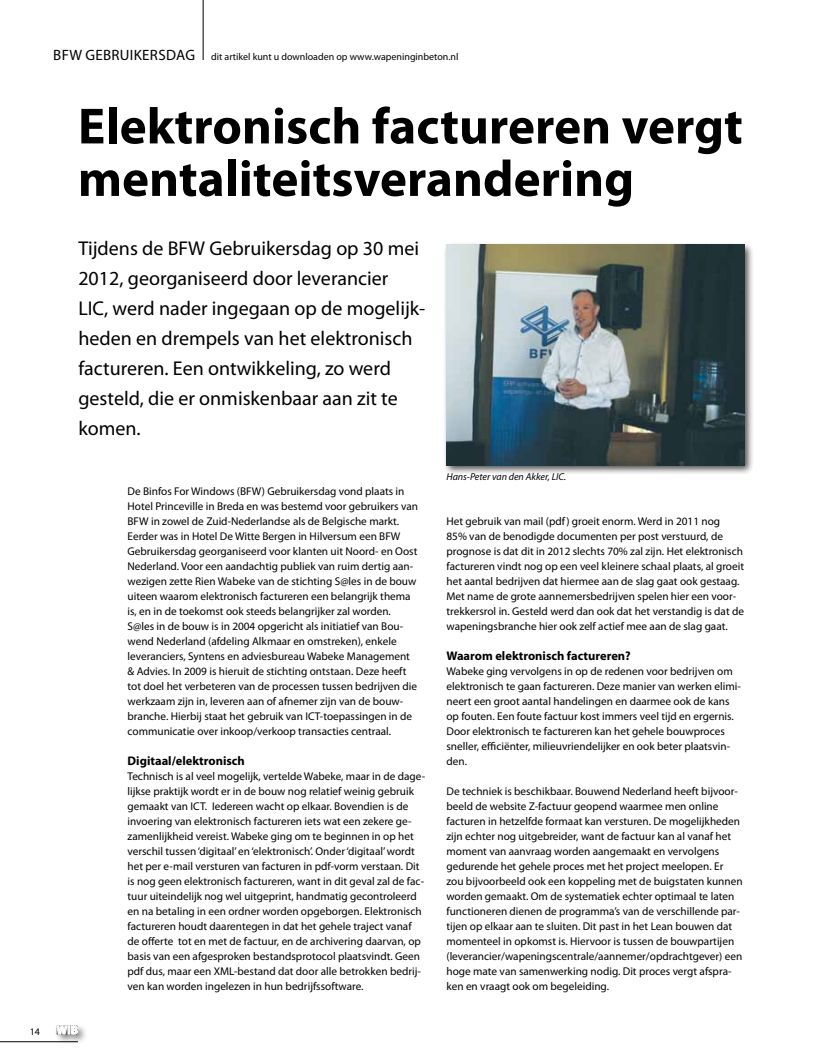
<style>
.page{position:relative;width:815px;height:1063px;background:#fff}
.page>*{position:absolute;margin:0;border:0;box-sizing:border-box;transform-origin:0 0}
.t1{font:700 51.25px/52.5px "Myriad Pro";color:#000}
.t2{font:20px/30px "Myriad Pro";color:#000}
.t3{font:15px "Myriad Pro";letter-spacing:.02em;color:#000}
.t4{font:700 12.5px "Myriad Pro";color:#000}
.t5{font:700 11.62px "Myriad Pro";color:#fff}
.t6{font:11.25px/15px "Myriad Pro";color:#000}
.t7{font:10px "Myriad Pro";color:#000}
.t8{font:italic 10px "Myriad Pro";color:#000}
</style>
<div class="page">
<hr style="left:0;top:1041px;width:78px;height:1px;background:#000">
<div style="left:54px;top:1023px;width:34px;height:22px;background:#000;opacity:.7"></div>
<svg style="left:56px;top:1023px;width:22px;height:15px"></svg>
<hr style="left:203px;top:0;width:1px;height:60px;background:#000">
<div style="left:443px;top:241px;width:312px;height:234px;background:#000;opacity:.7"></div>
<img style="left:446px;top:245px;width:298px;height:220px">
<h3 class="t3" style="left:53px;top:46px;width:99px">BFW Gebruikersdag</h3>
<p class="t7" style="left:211px;top:50px;width:249px">dit artikel kunt u downloaden op www.wapeninginbeton.nl</p>
<h1 class="t1" style="left:78px;top:98px;width:666px">Elektronisch factureren vergt mentaliteitsverandering</h1>
<p class="t2" style="left:78px;top:233px;width:347px">Tijdens de BFW Gebruikersdag op 30 mei 2012, georganiseerd door leverancier<br>LIC, werd nader ingegaan op de mogelijk&shy;heden en drempels van het elektronisch factureren. Een ontwikkeling, zo werd gesteld, die er onmiskenbaar aan zit te komen.</p>
<p class="t7" style="left:30px;top:1025px;width:12px">14</p>
<p class="t5" style="left:57px;top:1023px;width:23px">WIB</p>
<p class="t6" style="left:128px;top:484px;width:292px">De Binfos For Windows (BFW) Gebruikersdag vond plaats in Hotel Princeville in Breda en was bestemd voor gebruikers van BFW in zowel de Zuid-Nederlandse als de Belgische markt.<br>Eerder was in Hotel De Witte Bergen in Hilversum een BFW Gebruikersdag georganiseerd voor klanten uit Noord- en Oost Nederland. Voor een aandachtig publiek van ruim dertig aan&shy;wezigen zette Rien Wabeke van de stichting S@les in de bouw uiteen waarom elektronisch factureren een belangrijk thema is, en in de toekomst ook steeds belangrijker zal worden.<br>S@les in de bouw is in 2004 opgericht als initiatief van Bou&shy;wend Nederland (afdeling Alkmaar en omstreken), enkele leveranciers, Syntens en adviesbureau Wabeke Management &amp; Advies. In 2009 is hieruit de stichting ontstaan. Deze heeft tot doel het verbeteren van de processen tussen bedrijven die werkzaam zijn in, leveren aan of afnemer zijn van de bouw&shy;branche. Hierbij staat het gebruik van ICT-toepassingen in de communicatie over inkoop/verkoop transacties centraal.</p>
<p class="t4" style="left:128px;top:753px;width:119px">Digitaal/elektronisch</p>
<p class="t6" style="left:128px;top:769px;width:299px">Technisch is al veel mogelijk, vertelde Wabeke, maar in de dage&shy;lijkse praktijk wordt er in de bouw nog relatief weinig gebruik gemaakt van ICT. Iedereen wacht op elkaar. Bovendien is de invoering van elektronisch factureren iets wat een zekere ge&shy;zamenlijkheid vereist. Wabeke ging om te beginnen in op het verschil tussen ‘digitaal’ en ‘elektronisch’. Onder ‘digitaal’ wordt het per e-mail versturen van facturen in pdf-vorm verstaan. Dit is nog geen elektronisch factureren, want in dit geval zal de fac&shy;tuur uiteindelijk nog wel uitgeprint, handmatig gecontroleerd en na betaling in een ordner worden opgeborgen. Elektronisch factureren houdt daarentegen in dat het gehele traject vanaf de offerte tot en met de factuur, en de archivering daarvan, op basis van een afgesproken bestandsprotocol plaatsvindt. Geen pdf dus, maar een XML-bestand dat door alle betrokken bedrij&shy;ven kan worden ingelezen in hun bedrijfssoftware.</p>
<p class="t8" style="left:446px;top:470px;width:121px">Hans-Peter van den Akker, LIC.</p>
<p class="t6" style="left:446px;top:514px;width:299px">Het gebruik van mail (pdf) groeit enorm. Werd in 2011 nog<br>85% van de benodigde documenten per post verstuurd, de prognose is dat dit in 2012 slechts 70% zal zijn. Het elektronisch factureren vindt nog op een veel kleinere schaal plaats, al groeit het aantal bedrijven dat hiermee aan de slag gaat ook gestaag.<br>Met name de grote aannemersbedrijven spelen hier een voor&shy;trekkersrol in. Gesteld werd dan ook dat het verstandig is dat de wapeningsbranche hier ook zelf actief mee aan de slag gaat.</p>
<p class="t4" style="left:446px;top:648px;width:186px">Waarom elektronisch factureren?</p>
<p class="t6" style="left:446px;top:664px;width:296px">Wabeke ging vervolgens in op de redenen voor bedrijven om elektronisch te gaan factureren. Deze manier van werken elimi&shy;neert een groot aantal handelingen en daarmee ook de kans op fouten. Een foute factuur kost immers veel tijd en ergernis.<br>Door elektronisch te factureren kan het gehele bouwproces sneller, efficiënter, milieuvriendelijker en ook beter plaatsvin&shy;den.</p>
<p class="t6" style="left:446px;top:784px;width:298px">De techniek is beschikbaar. Bouwend Nederland heeft bijvoor&shy;beeld de website Z-factuur geopend waarmee men online facturen in hetzelfde formaat kan versturen. De mogelijkheden zijn echter nog uitgebreider, want de factuur kan al vanaf het moment van aanvraag worden aangemaakt en vervolgens gedurende het gehele proces met het project meelopen. Er zou bijvoorbeeld ook een koppeling met de buigstaten kunnen worden gemaakt. Om de systematiek echter optimaal te laten functioneren dienen de programma’s van de verschillende par&shy;tijen op elkaar aan te sluiten. Dit past in het Lean bouwen dat momenteel in opkomst is. Hiervoor is tussen de bouwpartijen (leverancier/wapeningscentrale/aannemer/opdrachtgever) een hoge mate van samenwerking nodig. Dit proces vergt afspra&shy;ken en vraagt ook om begeleiding.</p>
</div>
